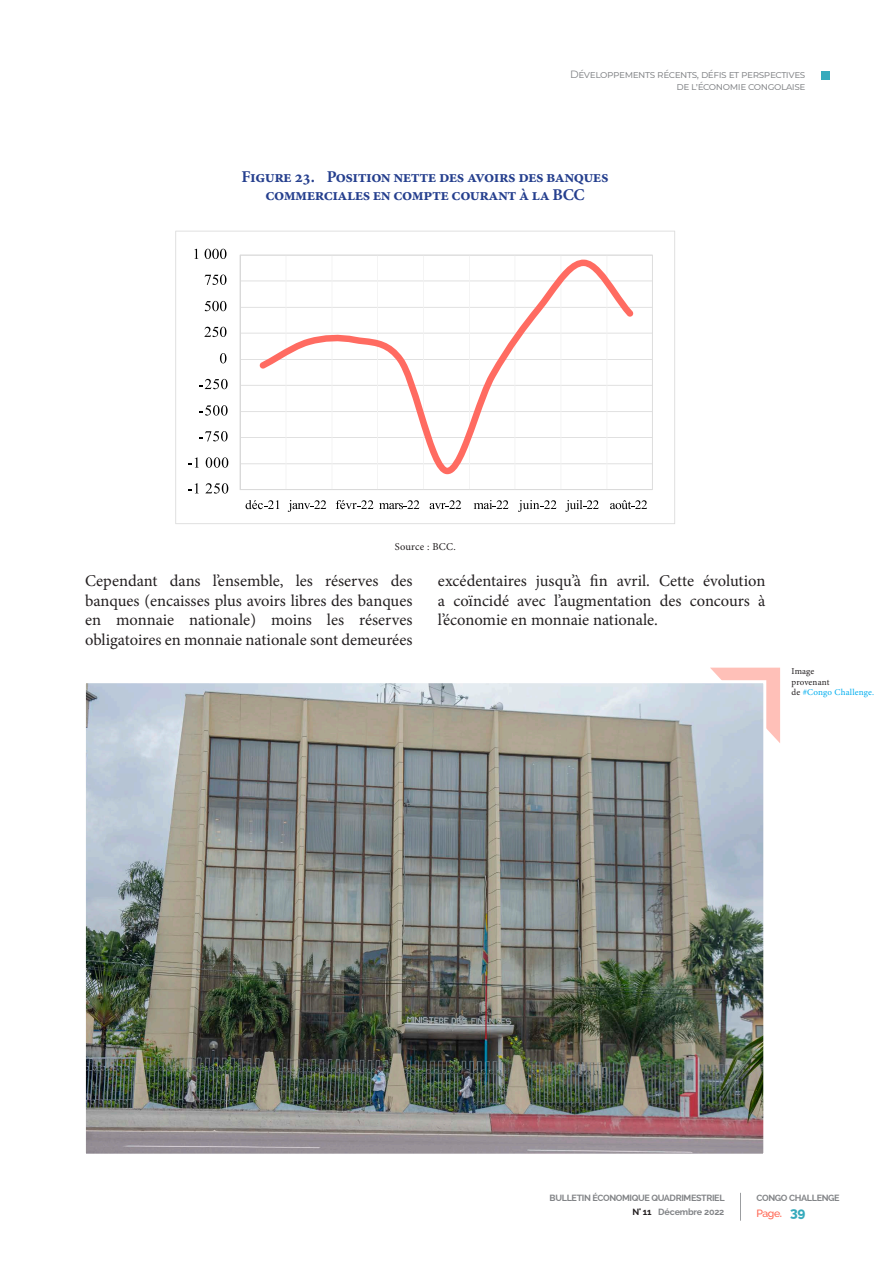
<style>
.page{position:relative;width:893px;height:1263px;background:#fff}
.page>*{position:absolute;margin:0;border:0;box-sizing:border-box;transform-origin:0 0}
.Corps_du_texte{font:16.5px/19.5px "Minion Pro";color:#231f20;text-align:justify}
.t1{font:700 16.5px/18px "Minion Pro";letter-spacing:-.03em;color:#253f8e;text-align:center}
.t2{font:10.5px/12px "Montserrat";letter-spacing:-.04em;color:#808285;text-align:right}
.Source{font:10.5px "Minion Pro";letter-spacing:.02em;color:#231f20}
.t3{font:500 10.5px "Raleway";color:#ff614d}
.t4{font:700 9px/13.5px "Raleway";letter-spacing:-.04em;color:#828487;text-align:right}
.Source-2{font:9px "Minion Pro";letter-spacing:.02em;color:#00aeef}
.Source-3{font:9px "Minion Pro";letter-spacing:.01em;color:#231f20}
.s1{color:#231f20}
.s2{font-weight:600}
.s3{font-weight:800;font-size:13.5px;color:#35aabc}
</style>
<div class="page">
<svg style="left:740px;top:1193px;width:1px;height:28px"></svg>
<div style="left:821px;top:71px;width:9px;height:8px;background:#35aabc"></div>
<svg style="left:175px;top:231px;width:500px;height:293px"></svg>
<hr style="left:240px;top:255px;width:1px;height:235px;background:#d9d9d9">
<svg style="left:259px;top:259px;width:375px;height:215px"></svg>
<svg style="left:188px;top:483px;width:11px;height:10px"></svg>
<svg style="left:205px;top:483px;width:23px;height:11px"></svg>
<svg style="left:188px;top:457px;width:11px;height:11px"></svg>
<svg style="left:206px;top:457px;width:22px;height:11px"></svg>
<svg style="left:200px;top:431px;width:28px;height:10px"></svg>
<svg style="left:200px;top:405px;width:28px;height:11px"></svg>
<svg style="left:200px;top:379px;width:28px;height:10px"></svg>
<svg style="left:220px;top:353px;width:6px;height:10px"></svg>
<svg style="left:204px;top:327px;width:22px;height:10px"></svg>
<svg style="left:205px;top:301px;width:21px;height:10px"></svg>
<svg style="left:205px;top:275px;width:21px;height:10px"></svg>
<svg style="left:194px;top:249px;width:4px;height:10px"></svg>
<svg style="left:205px;top:249px;width:21px;height:10px"></svg>
<svg style="left:246px;top:500px;width:33px;height:9px"></svg>
<svg style="left:288px;top:500px;width:38px;height:12px"></svg>
<svg style="left:336px;top:500px;width:37px;height:9px"></svg>
<svg style="left:379px;top:500px;width:40px;height:9px"></svg>
<svg style="left:430px;top:500px;width:31px;height:9px"></svg>
<svg style="left:474px;top:500px;width:34px;height:9px"></svg>
<svg style="left:518px;top:500px;width:38px;height:12px"></svg>
<svg style="left:565px;top:500px;width:34px;height:12px"></svg>
<svg style="left:610px;top:500px;width:37px;height:9px"></svg>
<svg style="left:710px;top:668px;width:70px;height:75px;background:#ffc6bf"></svg>
<img style="left:87px;top:684px;width:675px;height:469px">
<div style="left:83px;top:680px;width:683px;height:477px;border:3px solid #fff"></div>
<p class="t2" style="left:570px;top:68px;width:237px">Développements récents, défis et perspectives de l’économie congolaise</p>
<p class="t1" style="left:242px;top:168px;width:368px">Figure 23. Position nette des avoirs des banques commerciales en compte courant à la BCC</p>
<p class="Source" style="left:395px;top:539px;width:63px">Source : BCC.</p>
<p class="Corps_du_texte" style="left:438px;top:571px;width:329px">excédentaires jusqu’à fin avril. Cette évolution a coïncidé avec l’augmentation des concours à l’économie en monnaie nationale.</p>
<p class="Corps_du_texte" style="left:85px;top:571px;width:329px">Cependant dans l’ensemble, les réserves des banques (encaisses plus avoirs libres des banques en monnaie nationale) moins les réserves obligatoires en monnaie nationale sont demeurées</p>
<p class="Source-3" style="left:791px;top:665px;width:24px">Image</p>
<p class="Source-3" style="left:791px;top:676px;width:39px">provenant</p>
<p class="Source-2" style="left:791px;top:686px;width:84px"><span class="s1">de</span> #Congo Challenge.</p>
<p class="t4" style="left:550px;top:1191px;width:177px">BULLETIN ÉCONOMIQUE QUADRIMESTRIEL<br><span class="s1">N° 11</span> Décembre 2022</p>
<p class="t4" style="left:756px;top:1191px;width:85px">CONGO CHALLENGE</p>
<p class="t3" style="left:756px;top:1207px;width:50px">Page<span class="s2">.</span> <span class="s3">39</span></p>
</div>
